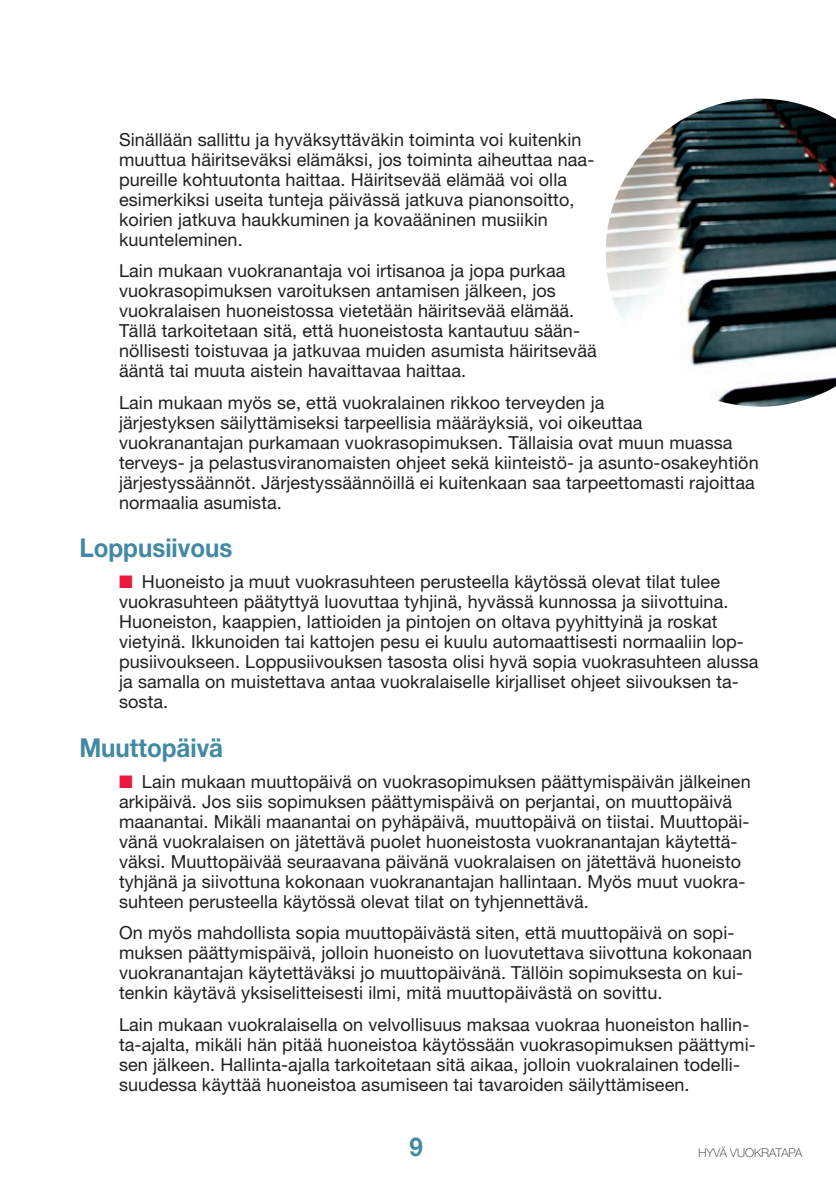
<style>
.page{position:relative;width:836px;height:1190px;background:#fff}
.page>*{position:absolute;margin:0;border:0;box-sizing:border-box;transform-origin:0 0}
.t1{font:700 26px "Helvetica Neue LT Std";color:#4289a4;scale:.93 1}
.t2{font:18px/20px "Helvetica Neue LT Std";letter-spacing:.005em;color:#231f20}
.t3{font:100 12px "Helvetica Neue LT Std";letter-spacing:.005em;color:#231f20}
.s1{color:#eb1a3c}
</style>
<div class="page">
<img style="left:606px;top:99px;width:230px;height:308px">
<p class="t2" style="left:119px;top:132px;width:477px">Sinällään sallittu ja hyväksyttäväkin toiminta voi kuitenkin muuttua häiritseväksi elämäksi, jos toiminta aiheuttaa naa&shy;pureille kohtuutonta haittaa. Häiritsevää elämää voi olla esimerkiksi useita tunteja päivässä jatkuva pianonsoitto, koirien jatkuva haukkuminen ja kovaääninen musiikin kuunteleminen.</p>
<p class="t2" style="left:119px;top:263px;width:479px">Lain mukaan vuokranantaja voi irtisanoa ja jopa purkaa vuokrasopimuksen varoituksen antamisen jälkeen, jos vuokralaisen huoneistossa vietetään häiritsevää elämää.<br>Tällä tarkoitetaan sitä, että huoneistosta kantautuu sään&shy;nöllisesti toistuvaa ja jatkuvaa muiden asumista häiritsevää ääntä tai muuta aistein havaittavaa haittaa.</p>
<p class="t2" style="left:119px;top:395px;width:641px">Lain mukaan myös se, että vuokralainen rikkoo terveyden ja<br>järjestyksen säilyttämiseksi tarpeellisia määräyksiä, voi oikeuttaa vuokranantajan purkamaan vuokrasopimuksen. Tällaisia ovat muun muassa terveys- ja pelastusviranomaisten ohjeet sekä kiinteistö- ja asunto-osakeyhtiön järjestyssäännöt. Järjestyssäännöillä ei kuitenkaan saa tarpeettomasti rajoittaa normaalia asumista.</p>
<h1 class="t1" style="left:79px;top:533px;width:166px">Loppusiivous</h1>
<p class="t2" style="left:119px;top:574px;width:641px"><span class="s1">■</span> Huoneisto ja muut vuokrasuhteen perusteella käytössä olevat tilat tulee vuokrasuhteen päätyttyä luovuttaa tyhjinä, hyvässä kunnossa ja siivottuina.<br>Huoneiston, kaappien, lattioiden ja pintojen on oltava pyyhittyinä ja roskat vietyinä. Ikkunoiden tai kattojen pesu ei kuulu automaattisesti normaaliin lop&shy;pusiivoukseen. Loppusiivouksen tasosta olisi hyvä sopia vuokrasuhteen alussa ja samalla on muistettava antaa vuokralaiselle kirjalliset ohjeet siivouksen ta&shy;sosta.</p>
<h1 class="t1" style="left:79px;top:733px;width:156px">Muuttopäivä</h1>
<p class="t2" style="left:119px;top:774px;width:633px"><span class="s1">■</span> Lain mukaan muuttopäivä on vuokrasopimuksen päättymispäivän jälkeinen arkipäivä. Jos siis sopimuksen päättymispäivä on perjantai, on muuttopäivä maanantai. Mikäli maanantai on pyhäpäivä, muuttopäivä on tiistai. Muuttopäi&shy;vänä vuokralaisen on jätettävä puolet huoneistosta vuokranantajan käytettä&shy;väksi. Muuttopäivää seuraavana päivänä vuokralaisen on jätettävä huoneisto tyhjänä ja siivottuna kokonaan vuokranantajan hallintaan. Myös muut vuokra&shy;suhteen perusteella käytössä olevat tilat on tyhjennettävä.</p>
<p class="t2" style="left:119px;top:925px;width:635px">On myös mahdollista sopia muuttopäivästä siten, että muuttopäivä on sopi&shy;muksen päättymispäivä, jolloin huoneisto on luovutettava siivottuna kokonaan vuokranantajan käytettäväksi jo muuttopäivänä. Tällöin sopimuksesta on kui&shy;tenkin käytävä yksiselitteisesti ilmi, mitä muuttopäivästä on sovittu.</p>
<p class="t2" style="left:119px;top:1017px;width:638px">Lain mukaan vuokralaisella on velvollisuus maksaa vuokraa huoneiston hallin&shy;ta-ajalta, mikäli hän pitää huoneistoa käytössään vuokrasopimuksen päättymi&shy;sen jälkeen. Hallinta-ajalla tarkoitetaan sitä aikaa, jolloin vuokralainen todelli&shy;suudessa käyttää huoneistoa asumiseen tai tavaroiden säilyttämiseen.</p>
<h1 class="t1" style="left:410px;top:1132px;width:16px">9</h1>
<p class="t3" style="left:698px;top:1146px;width:105px">HYVÄ VUOKRATAPA</p>
</div>
